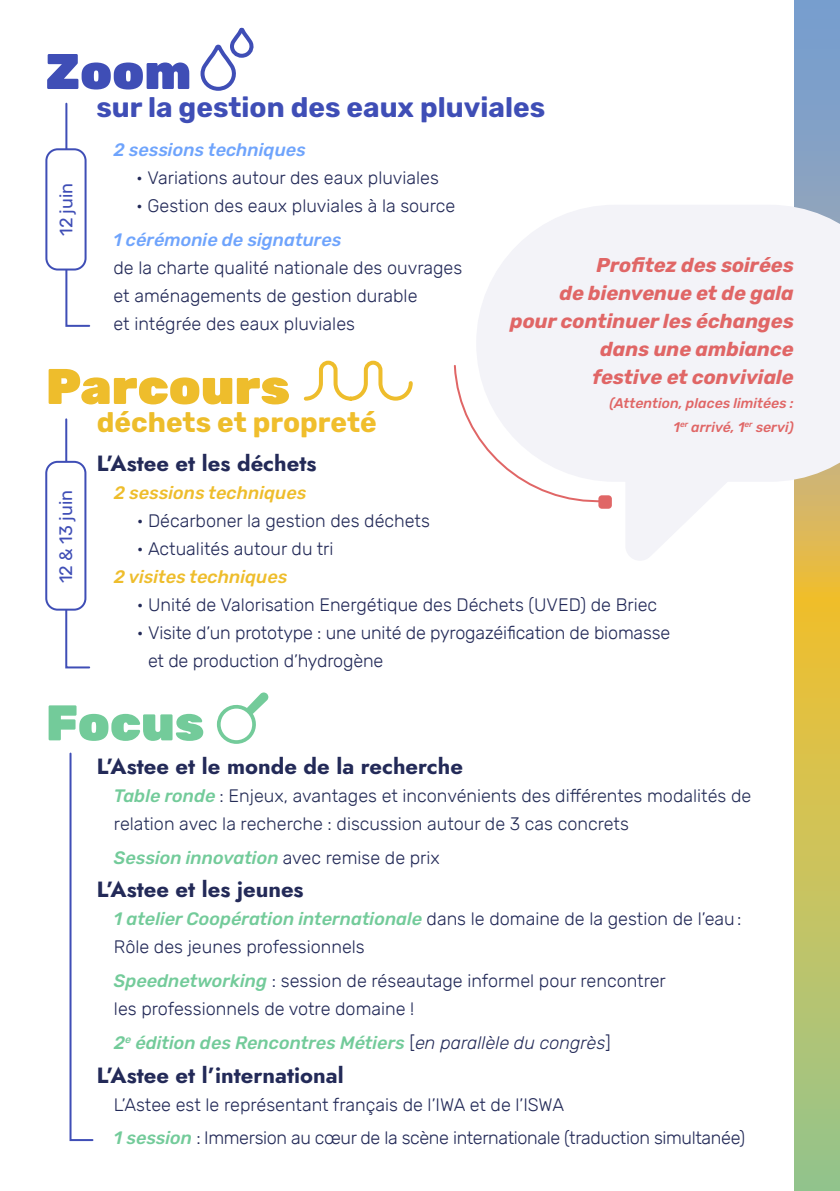
<style>
.page{position:relative;width:840px;height:1191px;background:#fff}
.page>*{position:absolute;margin:0;border:0;box-sizing:border-box;transform-origin:0 0}
.t1{font:900 50px "Rubik";color:#eebd2c}
.t2{font:900 50px "Rubik";color:#73cb9a}
.t3{font:900 50px "Rubik";color:#3f4eb6}
.t4{font:700 28px "Rubik";color:#3f4eb6}
.t5{font:700 28px "Rubik";color:#edbd2b}
.t6{font:22px "Jost";color:#232a58}
.t7{font:italic 700 20px/28px "Rubik";color:#e06666;text-align:right}
.t8{font:300 18px/28px "Rubik";color:#232a58}
.t9{font:300 18px/28px "Rubik";color:#252d57}
.t10{font:300 18px/33.6px "Rubik";letter-spacing:-.02em;color:#232a58}
.t11{font:italic 500 18px "Rubik";color:#73cb9a}
.t12{font:italic 500 18px "Rubik";color:#6fa4fc}
.t13{font:italic 500 18px "Rubik";color:#eebd2c}
.t14{font:18px "Rubik";color:#3f4eb6}
.t15{font:italic 500 14px/24px "Rubik";color:#e06666;text-align:right}
.s1{color:#f0be2c}
.s2{font-weight:500;font-style:italic;color:#73cb9a}
.s3{font-weight:300;font-style:normal;color:#232a58}
.s4{font-weight:300;color:#232a58}
</style>
<div class="page">
<svg style="left:64px;top:418px;width:27px;height:251px"></svg>
<div style="left:46px;top:462px;width:39px;height:147px;background:#fff;border-radius:11px"></div>
<div style="left:45px;top:461px;width:41px;height:149px;border:2px solid #3f4eb6;border-radius:11px"></div>
<svg style="left:303px;top:360px;width:110px;height:41px"></svg>
<svg style="left:794px;top:0;width:45px;height:1191px;background:#b5b977"></svg>
<svg style="left:64px;top:102px;width:27px;height:225px"></svg>
<svg style="left:200px;top:27px;width:54px;height:64px"></svg>
<div style="left:46px;top:149px;width:39px;height:120px;background:#fff;border-radius:11px"></div>
<div style="left:45px;top:148px;width:41px;height:122px;border:2px solid #3f4eb6;border-radius:11px"></div>
<svg style="left:477px;top:205px;width:362px;height:356px;fill:#f3f3f8"></svg>
<svg style="left:453px;top:364px;width:154px;height:141px"></svg>
<div style="left:598px;top:495px;width:13px;height:14px;background:#e06666;border-radius:3px"></div>
<svg style="left:69px;top:752px;width:25px;height:390px"></svg>
<svg style="left:217px;top:692px;width:51px;height:52px"></svg>
<h1 class="t3" style="left:45px;top:42px;width:147px">Zoom</h1>
<h2 class="t4" style="left:96px;top:91px;width:450px">sur la gestion des eaux pluviales</h2>
<p class="t12" style="left:113px;top:140px;width:194px">2 sessions techniques</p>
<p class="t8" style="left:136px;top:165px;width:304px">• Variations autour des eaux pluviales</p>
<p class="t8" style="left:136px;top:193px;width:320px">• Gestion des eaux pluviales à la source</p>
<p class="t12" style="left:113px;top:230px;width:229px">1 cérémonie de signatures</p>
<p class="t8" style="left:113px;top:254px;width:350px">de la charte qualité nationale des ouvrages et aménagements de gestion durable<br>et intégrée des eaux pluviales</p>
<p class="t14" style="left:56px;top:236px;width:55px;rotate:-90deg">12 juin</p>
<p class="t7" style="left:510px;top:252px;width:285px">Profitez des soirées<br>de bienvenue et de gala pour continuer les échanges dans une ambiance<br>festive et conviviale</p>
<p class="t15" style="left:609px;top:391px;width:186px">(Attention, places limitées :<br>1<sup>er</sup> arrivé, 1<sup>er</sup> servi)</p>
<h1 class="t1" style="left:46px;top:357px;width:245px">Parcours</h1>
<h2 class="t5" style="left:97px;top:406px;width:281px">déchets et <span class="s1">propreté</span></h2>
<p class="t6" style="left:97px;top:448px;width:221px">L’Astee et les déchets</p>
<p class="t13" style="left:114px;top:483px;width:194px">2 sessions techniques</p>
<p class="t8" style="left:137px;top:507px;width:294px">• Décarboner la gestion des déchets</p>
<p class="t8" style="left:137px;top:535px;width:198px">• Actualités autour du tri</p>
<p class="t13" style="left:114px;top:567px;width:175px">2 visites techniques</p>
<p class="t8" style="left:137px;top:591px;width:522px">• Unité de Valorisation Energétique des Déchets (UVED) de Briec</p>
<p class="t8" style="left:148px;top:619px;width:523px;text-indent:-11px">• Visite d’un prototype : une unité de pyrogazéification de biomasse et de production d’hydrogène</p>
<p class="t14" style="left:56px;top:583px;width:95px;rotate:-90deg">12 &amp; 13 juin</p>
<h1 class="t2" style="left:46px;top:693px;width:160px">Focus</h1>
<p class="t6" style="left:97px;top:751px;width:367px">L’Astee et le monde de la recherche</p>
<p class="t9" style="left:114px;top:782px;width:638px"><span class="s2">Table ronde</span> : Enjeux, avantages et inconvénients des différentes modalités de relation avec la recherche : discussion autour de 3 cas concrets</p>
<p class="t11" style="left:114px;top:847px;width:327px">Session innovation <span class="s3">avec remise de prix</span></p>
<p class="t6" style="left:97px;top:874px;width:208px">L’Astee et les jeunes</p>
<p class="t8" style="left:114px;top:905px;width:628px"><span class="s2">1 atelier Coopération internationale</span> dans le domaine de la gestion de l’eau:<br>Rôle des jeunes professionnels</p>
<p class="t8" style="left:114px;top:967px;width:553px"><span class="s2">Speednetworking</span> : session de réseautage informel pour rencontrer les professionnels de votre domaine !</p>
<p class="t11" style="left:114px;top:1032px;width:498px">2<sup>e</sup> édition des Rencontres Métiers <span class="s3">[</span><span class="s4">en parallèle du congrès</span><span class="s3">]</span></p>
<p class="t6" style="left:97px;top:1059px;width:248px">L’Astee et l’international</p>
<p class="t10" style="left:114px;top:1088px;width:632px">L’Astee est le représentant français de l’IWA et de l’ISWA<br><span class="s2">1 session</span> : Immersion au cœur de la scène internationale (traduction simultanée)</p>
</div>
